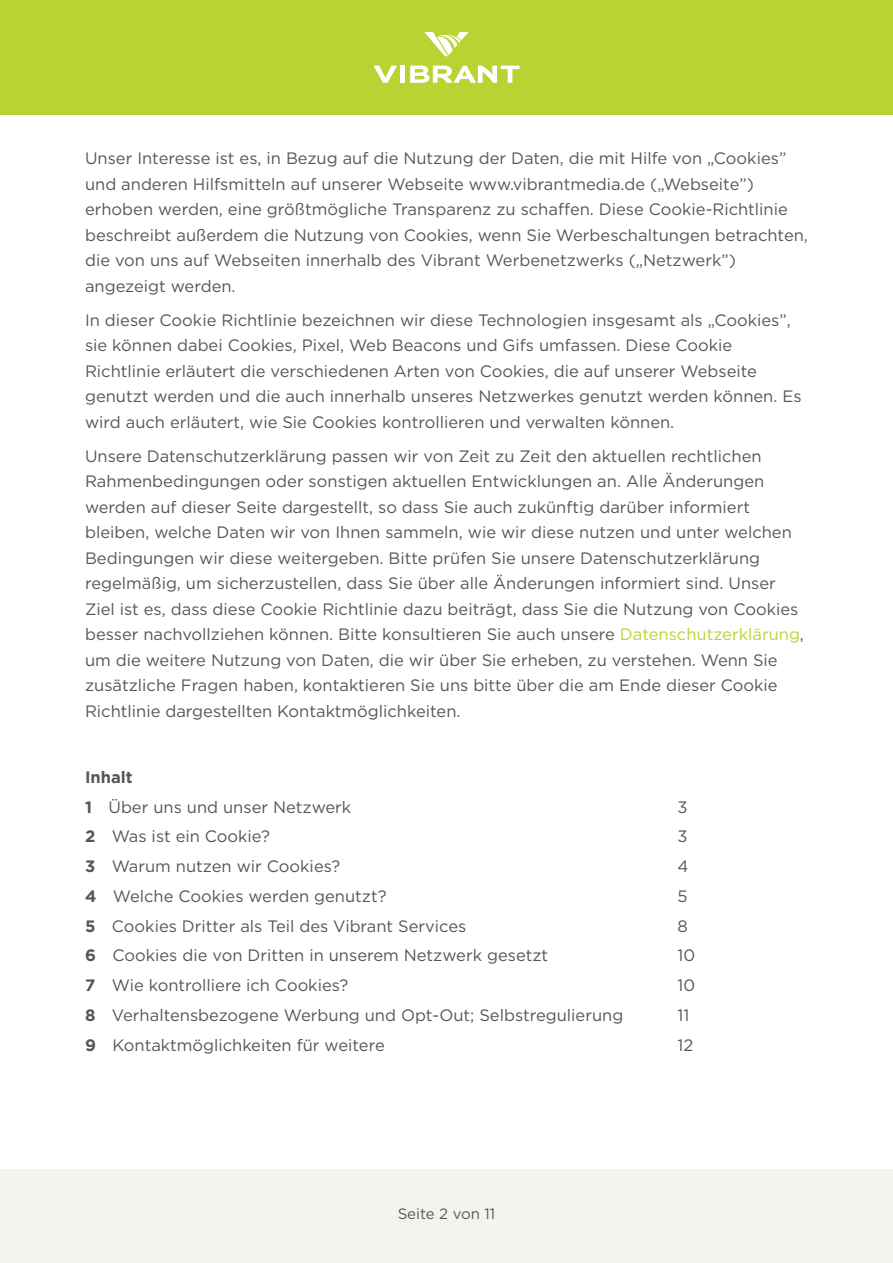
<style>
.page{position:relative;width:893px;height:1263px;background:#fff}
.page>*{position:absolute;margin:0;border:0;box-sizing:border-box;transform-origin:0 0}
.copy_standard{font:16.5px/25.5px "Gotham";color:#545759}
.Inhalt{font:700 16.5px "Gotham";color:#545759}
.t1{font:15px "Gotham";color:#545759}
.s1{color:#b8d432}
.s2{font-weight:700}
</style>
<div class="page">
<div style="left:0;top:1169px;width:893px;height:94px;background:#f5f3ef"></div>
<div style="left:0;top:0;width:893px;height:115px;background:#b8d432"></div>
<svg style="left:373px;top:66px;width:24px;height:17px"></svg>
<div style="left:400px;top:66px;width:5px;height:17px;background:#fff"></div>
<svg style="left:410px;top:66px;width:109px;height:17px"></svg>
<svg style="left:424px;top:32px;width:44px;height:24px"></svg>
<p class="copy_standard" style="left:85px;top:145px;width:724px">Unser Interesse ist es, in Bezug auf die Nutzung der Daten, die mit Hilfe von „Cookies” und anderen Hilfsmitteln auf unserer Webseite www.vibrantmedia.de („Webseite”) erhoben werden, eine größtmögliche Transparenz zu schaffen. Diese Cookie-Richtlinie beschreibt außerdem die Nutzung von Cookies, wenn Sie Werbeschaltungen betrachten, die von uns auf Webseiten innerhalb des Vibrant Werbenetzwerks („Netzwerk”) angezeigt werden.</p>
<p class="copy_standard" style="left:85px;top:307px;width:718px">In dieser Cookie Richtlinie bezeichnen wir diese Technologien insgesamt als „Cookies”, sie können dabei Cookies, Pixel, Web Beacons und Gifs umfassen. Diese Cookie Richtlinie erläutert die verschiedenen Arten von Cookies, die auf unserer Webseite genutzt werden und die auch innerhalb unseres Netzwerkes genutzt werden können. Es wird auch erläutert, wie Sie Cookies kontrollieren und verwalten können.</p>
<p class="copy_standard" style="left:85px;top:443px;width:720px">Unsere Datenschutzerklärung passen wir von Zeit zu Zeit den aktuellen rechtlichen Rahmenbedingungen oder sonstigen aktuellen Entwicklungen an. Alle Änderungen werden auf dieser Seite dargestellt, so dass Sie auch zukünftig darüber informiert bleiben, welche Daten wir von Ihnen sammeln, wie wir diese nutzen und unter welchen Bedingungen wir diese weitergeben. Bitte prüfen Sie unsere Datenschutzerklärung regelmäßig, um sicherzustellen, dass Sie über alle Änderungen informiert sind. Unser Ziel ist es, dass diese Cookie Richtlinie dazu beiträgt, dass Sie die Nutzung von Cookies besser nachvollziehen können. Bitte konsultieren Sie auch unsere <span class="s1">Datenschutzerklärung</span>, um die weitere Nutzung von Daten, die wir über Sie erheben, zu verstehen. Wenn Sie zusätzliche Fragen haben, kontaktieren Sie uns bitte über die am Ende dieser Cookie Richtlinie dargestellten Kontaktmöglichkeiten.</p>
<p class="Inhalt" style="left:85px;top:766px;width:49px">Inhalt</p>
<p class="copy_standard" style="left:85px;top:794px;width:268px"><span class="s2">1</span> Über uns und unser Netzwerk</p>
<p class="copy_standard" style="left:678px;top:794px;width:12px">3</p>
<p class="copy_standard" style="left:85px;top:823px;width:186px"><span class="s2">2</span> Was ist ein Cookie?</p>
<p class="copy_standard" style="left:678px;top:823px;width:12px">3</p>
<p class="copy_standard" style="left:85px;top:853px;width:257px"><span class="s2">3</span> Warum nutzen wir Cookies?</p>
<p class="copy_standard" style="left:678px;top:853px;width:13px">4</p>
<p class="copy_standard" style="left:85px;top:883px;width:303px"><span class="s2">4</span> Welche Cookies werden genutzt?</p>
<p class="copy_standard" style="left:678px;top:883px;width:12px">5</p>
<p class="copy_standard" style="left:85px;top:913px;width:383px"><span class="s2">5</span> Cookies Dritter als Teil des Vibrant Services</p>
<p class="copy_standard" style="left:678px;top:913px;width:12px">8</p>
<p class="copy_standard" style="left:85px;top:942px;width:465px"><span class="s2">6</span> Cookies die von Dritten in unserem Netzwerk gesetzt</p>
<p class="copy_standard" style="left:678px;top:942px;width:19px">10</p>
<p class="copy_standard" style="left:85px;top:972px;width:265px"><span class="s2">7</span> Wie kontrolliere ich Cookies?</p>
<p class="copy_standard" style="left:678px;top:972px;width:19px">10</p>
<p class="copy_standard" style="left:85px;top:1002px;width:540px"><span class="s2">8</span> Verhaltensbezogene Werbung und Opt-Out; Selbstregulierung</p>
<p class="copy_standard" style="left:678px;top:1002px;width:13px">11</p>
<p class="copy_standard" style="left:85px;top:1032px;width:301px"><span class="s2">9</span> Kontaktmöglichkeiten für weitere</p>
<p class="copy_standard" style="left:678px;top:1032px;width:17px">12</p>
<p class="t1" style="left:398px;top:1204px;width:99px">Seite 2 von 11</p>
</div>
